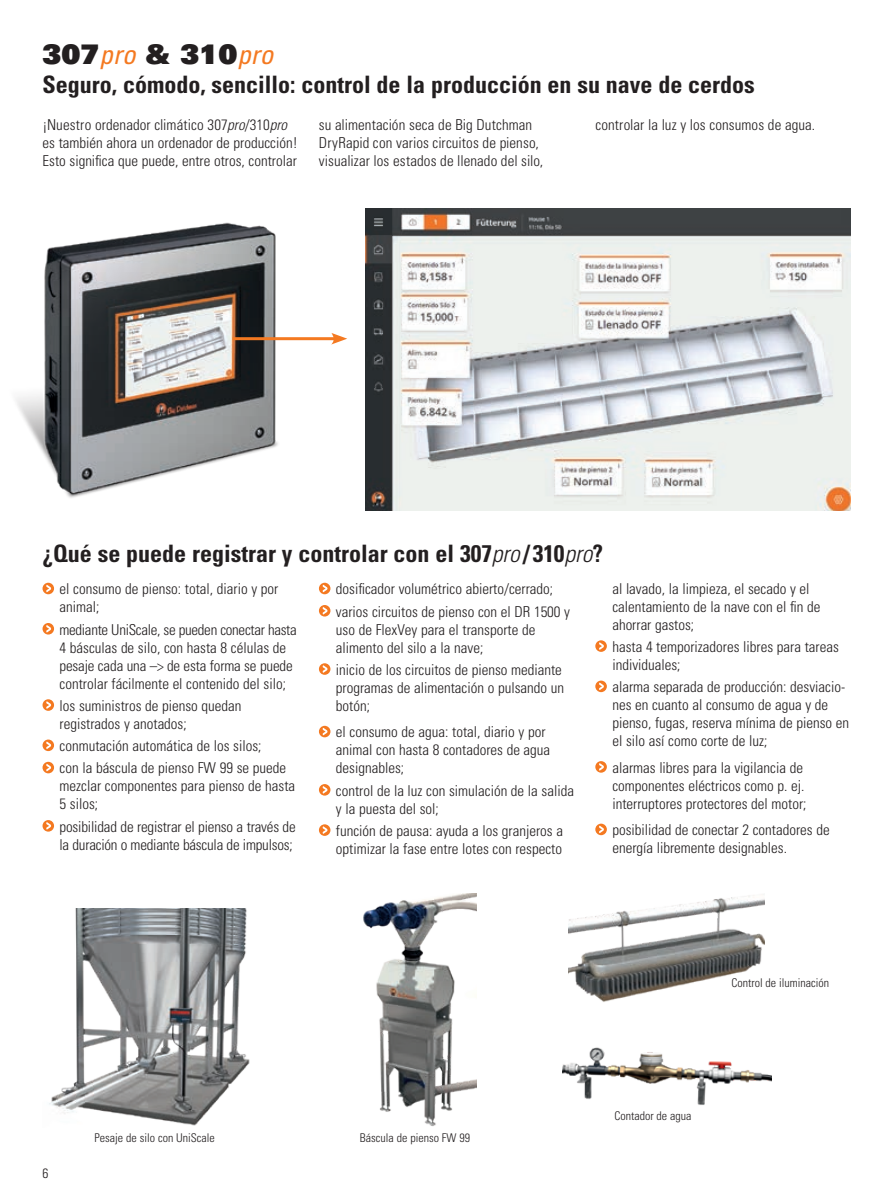
<style>
.page{position:relative;width:893px;height:1191px;background:#fff}
.page>*{position:absolute;margin:0;border:0;box-sizing:border-box;transform-origin:0 0}
.t1{font:27px "Univers LT Std X Black";color:#231f20}
.t2{font:700 condensed 24px "Univers LT Std";color:#231f20}
.t3{font:300 condensed 15px/18px "Univers LT Std";color:#231f20}
.t4{font:300 condensed 13.5px "Univers LT Std";color:#231f20}
.t5{font:300 condensed 12px "Univers LT Std";color:#231f20}
.s1{font-family:"Univers LT Std";font-style:italic;font-stretch:condensed;color:#f47921}
.s2{font-style:italic}
.s3{font-weight:300;font-style:italic}
</style>
<div class="page">
<img style="left:16px;top:222px;width:288px;height:276px">
<img style="left:49px;top:908px;width:201px;height:218px">
<hr style="left:233px;top:337px;width:104px;height:3px;background:#f47921">
<svg style="left:331px;top:333px;width:16px;height:11px"></svg>
<img style="left:363px;top:893px;width:114px;height:233px">
<img style="left:569px;top:895px;width:196px;height:107px">
<img style="left:562px;top:1047px;width:209px;height:58px">
<div style="left:43px;top:583px;width:11px;height:11px;background:#f47921;border-radius:50%"></div>
<svg style="left:46px;top:585px;width:5px;height:7px"></svg>
<div style="left:43px;top:623px;width:11px;height:11px;background:#f47921;border-radius:50%"></div>
<svg style="left:46px;top:625px;width:5px;height:7px"></svg>
<div style="left:43px;top:699px;width:11px;height:12px;background:#f47921;border-radius:50%"></div>
<svg style="left:46px;top:701px;width:5px;height:7px"></svg>
<div style="left:43px;top:739px;width:11px;height:12px;background:#f47921;border-radius:50%"></div>
<svg style="left:46px;top:741px;width:5px;height:8px"></svg>
<div style="left:43px;top:762px;width:11px;height:11px;background:#f47921;border-radius:50%"></div>
<svg style="left:46px;top:764px;width:5px;height:7px"></svg>
<div style="left:43px;top:820px;width:11px;height:11px;background:#f47921;border-radius:50%"></div>
<svg style="left:46px;top:822px;width:5px;height:7px"></svg>
<svg style="left:319px;top:583px;width:11px;height:11px"></svg>
<svg style="left:323px;top:585px;width:4px;height:7px"></svg>
<svg style="left:319px;top:605px;width:11px;height:11px"></svg>
<svg style="left:323px;top:607px;width:4px;height:7px"></svg>
<svg style="left:319px;top:663px;width:11px;height:12px"></svg>
<svg style="left:323px;top:665px;width:4px;height:7px"></svg>
<svg style="left:319px;top:726px;width:11px;height:11px"></svg>
<svg style="left:323px;top:728px;width:4px;height:7px"></svg>
<svg style="left:319px;top:784px;width:11px;height:11px"></svg>
<svg style="left:323px;top:786px;width:4px;height:7px"></svg>
<svg style="left:319px;top:824px;width:11px;height:12px"></svg>
<svg style="left:323px;top:826px;width:4px;height:7px"></svg>
<svg style="left:595px;top:640px;width:12px;height:12px"></svg>
<svg style="left:599px;top:642px;width:5px;height:8px"></svg>
<svg style="left:595px;top:680px;width:12px;height:12px"></svg>
<svg style="left:599px;top:682px;width:5px;height:8px"></svg>
<div style="left:595px;top:761px;width:12px;height:11px;background:#f47921;border-radius:50%"></div>
<svg style="left:599px;top:763px;width:5px;height:7px"></svg>
<svg style="left:595px;top:823px;width:12px;height:12px"></svg>
<svg style="left:599px;top:825px;width:5px;height:8px"></svg>
<img style="left:366px;top:208px;width:484px;height:302px">
<h1 class="t1" style="left:43px;top:37px;width:232px">307<span class="s1">pro</span> &amp; 310<span class="s1">pro</span></h1>
<h2 class="t2" style="left:43px;top:70px;width:714px">Seguro, cómodo, sencillo: control de la producción en su nave de cerdos</h2>
<p class="t3" style="left:43px;top:116px;width:257px">¡Nuestro ordenador climático 307<span class="s2">pro</span>/310<span class="s2">pro </span>es también ahora un ordenador de producción!<br>Esto significa que puede, entre otros, controlar</p>
<p class="t3" style="left:319px;top:116px;width:226px">su alimentación seca de Big Dutchman<br>DryRapid con varios circuitos de pienso, visualizar los estados de llenado del silo,</p>
<p class="t3" style="left:595px;top:116px;width:221px">controlar la luz y los consumos de agua.</p>
<h2 class="t2" style="left:43px;top:538px;width:562px">¿Qué se puede registrar y controlar con el 307<span class="s3">pro</span> / 310<span class="s3">pro</span>?</h2>
<p class="t3" style="left:60px;top:580px;width:220px">el consumo de pienso: total, diario y por animal;</p>
<p class="t3" style="left:60px;top:620px;width:239px">mediante UniScale, se pueden conectar hasta 4 básculas de silo, con hasta 8 células de pesaje cada una –&gt; de esta forma se puede controlar fácilmente el contenido del silo;</p>
<p class="t3" style="left:60px;top:696px;width:184px">los suministros de pienso quedan registrados y anotados;</p>
<p class="t3" style="left:60px;top:734px;width:228px;line-height:22.2px">conmutación automática de los silos;<br>con la báscula de pienso FW 99 se puede</p>
<p class="t3" style="left:60px;top:777px;width:237px">mezclar componentes para pienso de hasta<br>5 silos;</p>
<p class="t3" style="left:60px;top:817px;width:238px">posibilidad de registrar el pienso a través de la duración o mediante báscula de impulsos;</p>
<p class="t3" style="left:336px;top:578px;width:236px;line-height:22.2px">dosificador volumétrico abierto/cerrado; varios circuitos de pienso con el DR 1500 y</p>
<p class="t3" style="left:336px;top:620px;width:201px">uso de FlexVey para el transporte de alimento del silo a la nave;</p>
<p class="t3" style="left:336px;top:660px;width:230px">inicio de los circuitos de pienso mediante programas de alimentación o pulsando un botón;</p>
<p class="t3" style="left:336px;top:723px;width:216px">el consumo de agua: total, diario y por animal con hasta 8 contadores de agua designables;</p>
<p class="t3" style="left:336px;top:781px;width:240px">control de la luz con simulación de la salida y la puesta del sol;</p>
<p class="t3" style="left:336px;top:821px;width:229px">función de pausa: ayuda a los granjeros a optimizar la fase entre lotes con respecto</p>
<p class="t3" style="left:612px;top:579px;width:209px">al lavado, la limpieza, el secado y el calentamiento de la nave con el fin de ahorrar gastos;</p>
<p class="t3" style="left:612px;top:637px;width:228px">hasta 4 temporizadores libres para tareas individuales;</p>
<p class="t3" style="left:612px;top:678px;width:238px">alarma separada de producción: desviacio&shy;nes en cuanto al consumo de agua y de pienso, fugas, reserva mínima de pienso en el silo así como corte de luz;</p>
<p class="t3" style="left:612px;top:758px;width:196px">alarmas libres para la vigilancia de componentes eléctricos como p. ej. interruptores protectores del motor;</p>
<p class="t3" style="left:612px;top:821px;width:219px">posibilidad de conectar 2 contadores de energía libremente designables.</p>
<p class="t5" style="left:731px;top:975px;width:99px">Control de iluminación</p>
<p class="t4" style="left:43px;top:1165px;width:7px">6</p>
<p class="t5" style="left:95px;top:1130px;width:122px">Pesaje de silo con UniScale</p>
<p class="t5" style="left:360px;top:1130px;width:112px">Báscula de pienso FW 99</p>
<p class="t5" style="left:614px;top:1108px;width:79px">Contador de agua</p>
</div>
